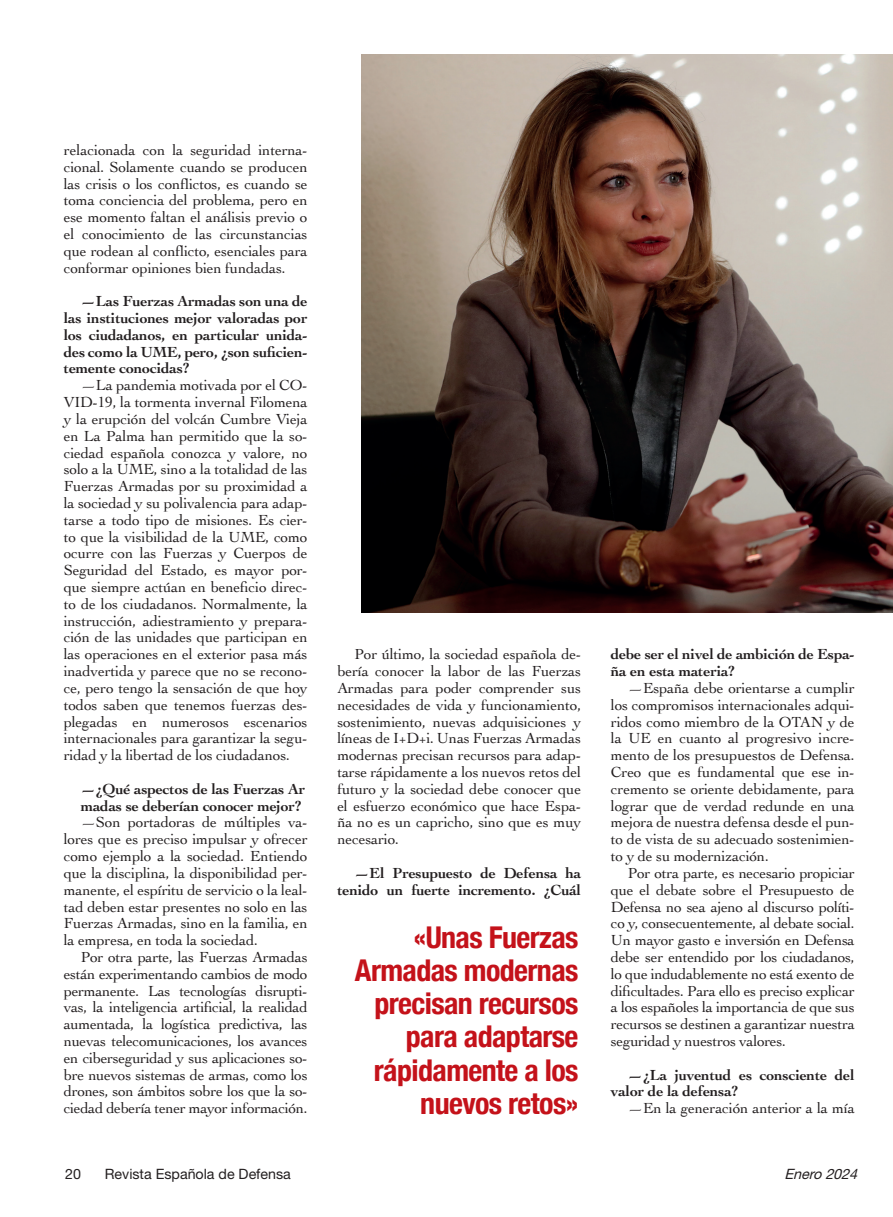
<style>
.page{position:relative;width:893px;height:1217px;background:#fff}
.page>*{position:absolute;margin:0;border:0;box-sizing:border-box;transform-origin:0 0}
.Coro-Sumario{font:700 condensed 30px/33px "Helvetica Neue";letter-spacing:-.02em;color:#c4121a;text-align:right}
.t1{font:15.3px/16.8px "Cochin";letter-spacing:-.01em;color:#231f20;text-align:justify}
.t2{font:700 15.3px/16.8px "Cochin";letter-spacing:-.01em;color:#231f20}
.t3{font:14.25px "Helvetica Neue";color:#231f20}
.t4{font:italic 14.25px "Helvetica Neue";color:#231f20}
</style>
<div class="page">
<img style="left:362px;top:55px;width:531px;height:557px">
<p class="t1" style="left:64px;top:141px;width:245px">relacionada con la seguridad interna&shy;cional. Solamente cuando se producen las crisis o los conflictos, es cuando se toma conciencia del problema, pero en ese momento faltan el análisis previo o el conocimiento de las circunstancias que rodean al conflicto, esenciales para conformar opiniones bien fundadas.</p>
<p class="t2" style="left:64px;top:292px;width:245px;text-align:justify;text-indent:17px">—Las Fuerzas Armadas son una de las instituciones mejor valoradas por los ciudadanos, en particular unida&shy;des como la UME, pero, ¿son suficien&shy;temente conocidas?</p>
<p class="t1" style="left:64px;top:376px;width:245px;text-indent:17px">—La pandemia motivada por el CO-VID-19, la tormenta invernal Filomena y la erupción del volcán Cumbre Vieja en La Palma han permitido que la so&shy;ciedad española conozca y valore, no solo a la UME, sino a la totalidad de las Fuerzas Armadas por su proximidad a la sociedad y su polivalencia para adap&shy;tarse a todo tipo de misiones. Es cier&shy;to que la visibilidad de la UME, como ocurre con las Fuerzas y Cuerpos de Seguridad del Estado, es mayor por&shy;que siempre actúan en beneficio direc&shy;to de los ciudadanos. Normalmente, la instrucción, adiestramiento y prepara&shy;ción de las unidades que participan en las operaciones en el exterior pasa más inadvertida y parece que no se recono&shy;ce, pero tengo la sensación de que hoy todos saben que tenemos fuerzas des&shy;plegadas en numerosos escenarios internacionales para garantizar la segu&shy;ridad y la libertad de los ciudadanos.</p>
<p class="t2" style="left:81px;top:779px;width:226px">—¿Qué aspectos de las Fuerzas Ar</p>
<p class="t2" style="left:81px;top:796px;width:222px">madas se deberían conocer mejor?</p>
<p class="t1" style="left:64px;top:813px;width:245px;text-indent:17px">—Son portadoras de múltiples va&shy;lores que es preciso impulsar y ofrecer como ejemplo a la sociedad. Entiendo que la disciplina, la disponibilidad per&shy;manente, el espíritu de servicio o la leal&shy;tad deben estar presentes no solo en las Fuerzas Armadas, sino en la familia, en la empresa, en toda la sociedad.</p>
<p class="t1" style="left:64px;top:947px;width:245px;text-indent:17px">Por otra parte, las Fuerzas Armadas están experimentando cambios de modo permanente. Las tecnologías disrupti&shy;vas, la inteligencia artificial, la realidad aumentada, la logística predictiva, las nuevas telecomunicaciones, los avances en ciberseguridad y sus aplicaciones so&shy;bre nuevos sistemas de armas, como los drones, son ámbitos sobre los que la so&shy;ciedad debería tener mayor información.</p>
<p class="t1" style="left:337px;top:645px;width:245px;text-indent:17px">Por último, la sociedad española de&shy;bería conocer la labor de las Fuerzas Armadas para poder comprender sus necesidades de vida y funcionamiento, sostenimiento, nuevas adquisiciones y líneas de I+D+i. Unas Fuerzas Armadas modernas precisan recursos para adap&shy;tarse rápidamente a los nuevos retos del futuro y la sociedad debe conocer que el esfuerzo económico que hace Espa&shy;ña no es un capricho, sino que es muy necesario.</p>
<p class="t2" style="left:337px;top:863px;width:245px;text-align:right">—El Presupuesto de Defensa ha tenido un fuerte incremento. ¿Cuál</p>
<p class="Coro-Sumario" style="left:355px;top:918px;width:225px">«Unas Fuerzas<br>Armadas modernas precisan recursos para adaptarse rápidamente a los nuevos retos»</p>
<p class="t2" style="left:611px;top:645px;width:245px">debe ser el nivel de ambición de Espa&shy;ña en esta materia?</p>
<p class="t1" style="left:611px;top:678px;width:245px;text-indent:17px">—España debe orientarse a cumplir los compromisos internacionales adqui&shy;ridos como miembro de la OTAN y de la UE en cuanto al progresivo incre&shy;mento de los presupuestos de Defensa.<br>Creo que es fundamental que ese in&shy;cremento se oriente debidamente, para lograr que de verdad redunde en una mejora de nuestra defensa desde el pun&shy;to de vista de su adecuado sostenimien&shy;to y de su modernización.</p>
<p class="t1" style="left:611px;top:863px;width:245px;text-indent:17px">Por otra parte, es necesario propiciar que el debate sobre el Presupuesto de Defensa no sea ajeno al discurso políti&shy;co y, consecuentemente, al debate social.<br>Un mayor gasto e inversión en Defensa debe ser entendido por los ciudadanos, lo que indudablemente no está exento de dificultades. Para ello es preciso explicar a los españoles la importancia de que sus recursos se destinen a garantizar nuestra seguridad y nuestros valores.</p>
<p class="t2" style="left:611px;top:1065px;width:245px;text-indent:17px">—¿La juventud es consciente del valor de la defensa?</p>
<p class="t1" style="left:628px;top:1098px;width:228px">—En la generación anterior a la mía</p>
<p class="t3" style="left:65px;top:1164px;width:17px">20</p>
<p class="t3" style="left:105px;top:1164px;width:188px">Revista Española de Defensa</p>
<p class="t4" style="left:784px;top:1164px;width:78px">Enero 2024</p>
</div>
